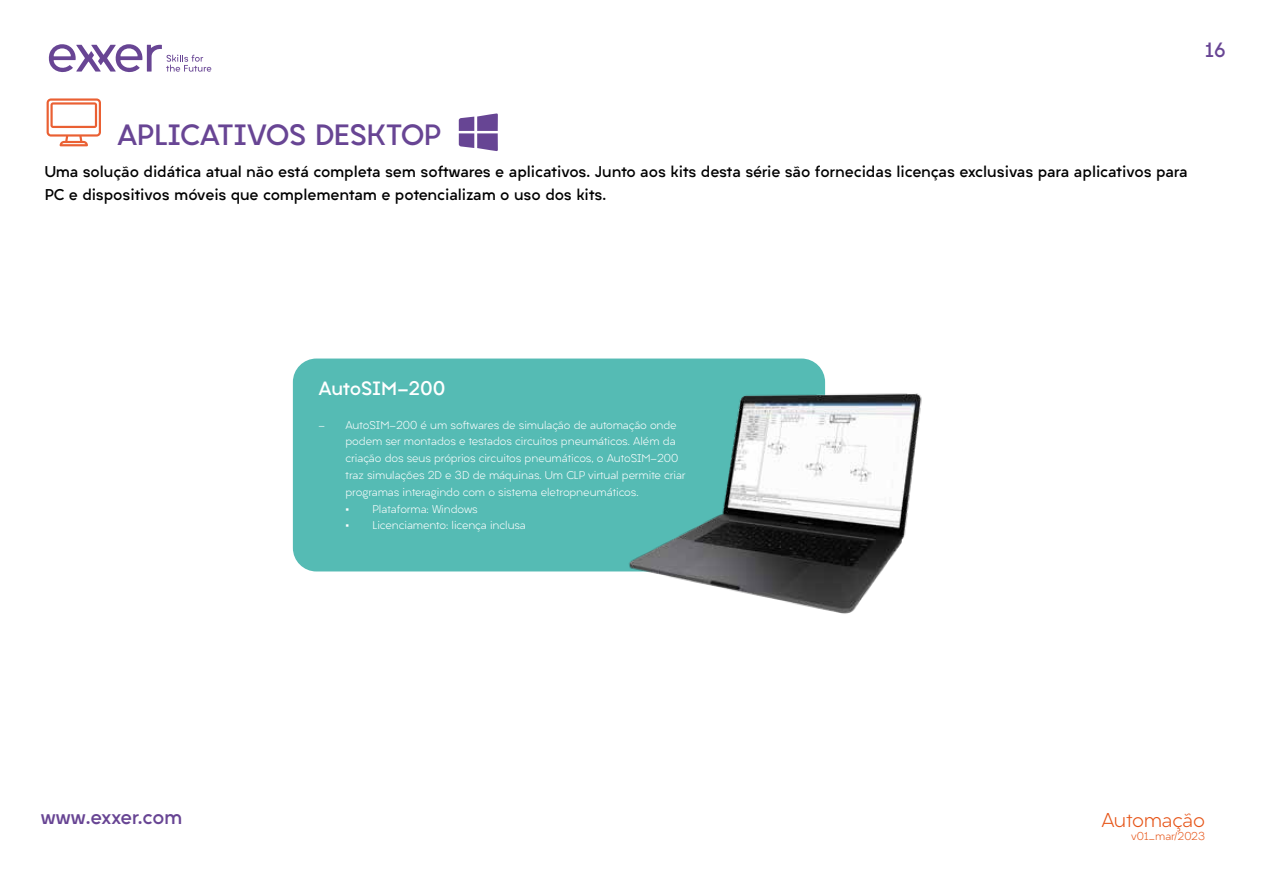
<style>
.page{position:relative;width:1263px;height:893px;background:#fff}
.page>*{position:absolute;margin:0;border:0;box-sizing:border-box;transform-origin:0 0}
.t1{font:700 27.9px "Liber Grotesque Family";letter-spacing:-.015em;color:#684594}
.t2{font:700 19.05px "Liber Grotesque Family";letter-spacing:-.02em;color:#684594}
.t3{font:300 19.05px "Liber Grotesque Family";letter-spacing:-.01em;color:#e65417}
.t4{font:700 18.3px "Liber Grotesque Family";color:#fff}
.t5{font:700 14.85px/23.4px "Liber Grotesque Family";letter-spacing:-.01em;color:#010101}
.t6{font:300 10.65px/16.8px "Liber Grotesque Family";letter-spacing:-.01em;color:#fff}
.t7{font:300 10.65px "Liber Grotesque Family";color:#e65417}
.s1{font-family:"Times New Roman";font-weight:400}
</style>
<div class="page">
<svg style="left:48px;top:44px;width:163px;height:29px"></svg>
<div style="left:293px;top:359px;width:532px;height:212px;background:#55bbb4;border-radius:24px"></div>
<img style="left:565px;top:358px;width:357px;height:256px">
<svg style="left:47px;top:98px;width:54px;height:48px"></svg>
<svg style="left:459px;top:113px;width:39px;height:38px"></svg>
<h2 class="t2" style="left:1205px;top:38px;width:22px">16</h2>
<h1 class="t1" style="left:117px;top:117px;width:325px">APLICATIVOS DESKTOP</h1>
<h3 class="t5" style="left:45px;top:160px;width:1144px">Uma solução didática atual não está completa sem softwares e aplicativos. Junto aos kits desta série são fornecidas licenças exclusivas para aplicativos para<br>PC e dispositivos móveis que complementam e potencializam o uso dos kits.</h3>
<h3 class="t4" style="left:319px;top:377px;width:128px">AutoSIM-200</h3>
<p class="t6" style="left:346px;top:416px;width:342px;text-indent:-27px">- AutoSIM-200 é um softwares de simulação de automação onde podem ser montados e testados circuitos pneumáticos. Além da criação dos seus próprios circuitos pneumáticos, o AutoSIM-200 traz simulações 2D e 3D de máquinas. Um CLP virtual permite criar programas interagindo com o sistema eletropneumáticos.</p>
<p class="t6" style="left:346px;top:500px;width:134px"><span class="s1">▪</span> Plataforma: Windows</p>
<p class="t6" style="left:346px;top:517px;width:182px"><span class="s1">▪</span> Licenciamento: licença inclusa</p>
<h2 class="t2" style="left:41px;top:805px;width:143px">www.exxer.com</h2>
<h2 class="t3" style="left:1101px;top:808px;width:105px">Automação</h2>
<p class="t7" style="left:1131px;top:829px;width:75px">v01_mar/2023</p>
</div>
